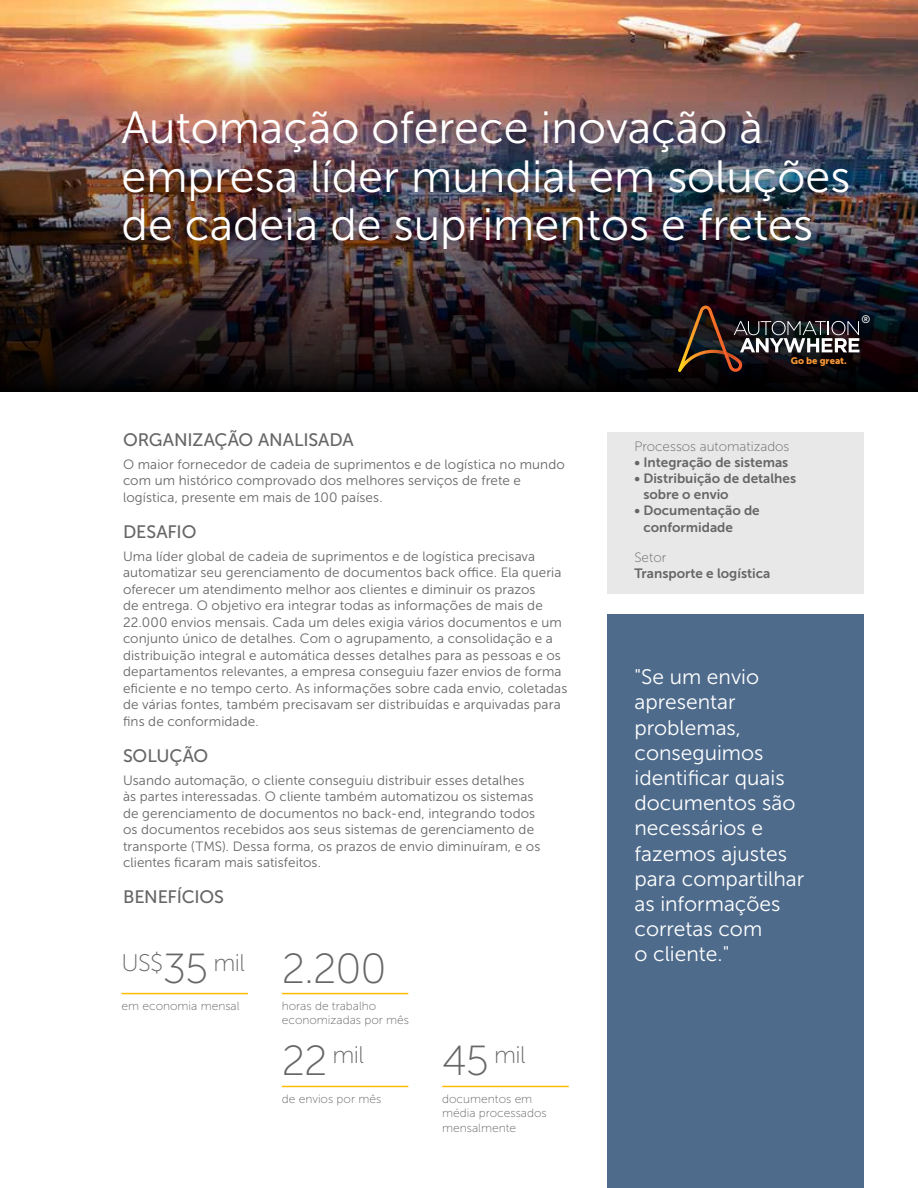
<style>
.page{position:relative;width:918px;height:1188px;background:#fff}
.page>*{position:absolute;margin:0;border:0;box-sizing:border-box;transform-origin:0 0}
.t1{font:45px/48px "Museo Sans 300";color:#fff}
.t2{font:42px "Museo Sans 100";color:#666}
.t3{font:24px "Museo Sans 100";letter-spacing:-.025em;color:#666}
.t4{font:21px/25.2px "Museo Sans 300";color:#fff}
.t5{font:18px "Museo Sans 500";letter-spacing:-.005em;color:#666}
.t6{font:13.5px/16.5px "Museo Sans 300";letter-spacing:.005em;color:#666}
.t7{font:13.5px/16.2px "Museo Sans 700";color:#666}
.t8{font:13.5px "Museo Sans 100";color:#666}
.t9{font:12px/14.4px "Museo Sans 100";color:#666}
.t10{font:10.95px "Museo Sans 500";color:#fff}
.t11{font:9.45px "Museo Sans 900";color:#f89837}
.s1{font-size:42px}
</style>
<div class="page">
<img style="left:0;top:0;width:918px;height:392px">
<div style="left:608px;top:432px;width:256px;height:162px;background:#e8e8e8"></div>
<div style="left:608px;top:615px;width:256px;height:573px;background:#4e6b8c"></div>
<hr style="left:122px;top:993px;width:126px;height:1px;background:#ffbc03">
<hr style="left:282px;top:993px;width:126px;height:1px;background:#ffbc03">
<hr style="left:282px;top:1086px;width:126px;height:1px;background:#ffbc03">
<hr style="left:442px;top:1086px;width:127px;height:1px;background:#ffbc03">
<svg style="left:678px;top:306px;width:181px;height:66px"></svg>
<h1 class="t1" style="left:122px;top:104px;width:730px">Automação oferece inovação à empresa líder mundial em soluções de cadeia de suprimentos e fretes</h1>
<h3 class="t5" style="left:123px;top:429px;width:232px">ORGANIZAÇÃO ANALISADA</h3>
<p class="t6" style="left:123px;top:456px;width:443px">O maior fornecedor de cadeia de suprimentos e de logística no mundo com um histórico comprovado dos melhores serviços de frete e logística, presente em mais de 100 países.</p>
<h3 class="t5" style="left:123px;top:522px;width:75px">DESAFIO</h3>
<p class="t6" style="left:123px;top:548px;width:446px">Uma líder global de cadeia de suprimentos e de logística precisava automatizar seu gerenciamento de documentos back office. Ela queria oferecer um atendimento melhor aos clientes e diminuir os prazos<br>de entrega. O objetivo era integrar todas as informações de mais de 22.000 envios mensais. Cada um deles exigia vários documentos e um conjunto único de detalhes. Com o agrupamento, a consolidação e a distribuição integral e automática desses detalhes para as pessoas e os departamentos relevantes, a empresa conseguiu fazer envios de forma eficiente e no tempo certo. As informações sobre cada envio, coletadas de várias fontes, também precisavam ser distribuídas e arquivadas para fins de conformidade.</p>
<h3 class="t5" style="left:123px;top:746px;width:87px">SOLUÇÃO</h3>
<p class="t6" style="left:123px;top:772px;width:419px">Usando automação, o cliente conseguiu distribuir esses detalhes às partes interessadas. O cliente também automatizou os sistemas de gerenciamento de documentos no back-end, integrando todos os documentos recebidos aos seus sistemas de gerenciamento de transporte (TMS). Dessa forma, os prazos de envio diminuíram, e os clientes ficaram mais satisfeitos.</p>
<h3 class="t5" style="left:123px;top:886px;width:102px">BENEFÍCIOS</h3>
<h3 class="t3" style="left:122px;top:950px;width:125px">US$<span class="s1">35</span> mil</h3>
<p class="t9" style="left:122px;top:999px;width:120px">em economia mensal</p>
<h2 class="t2" style="left:282px;top:946px;width:106px">2.200</h2>
<p class="t9" style="left:282px;top:999px;width:129px">horas de trabalho economizadas por mês</p>
<h3 class="t3" style="left:282px;top:1042px;width:84px"><span class="s1">22</span> mil</h3>
<h3 class="t3" style="left:442px;top:1042px;width:85px"><span class="s1">45</span> mil</h3>
<p class="t9" style="left:282px;top:1092px;width:101px">de envios por mês</p>
<p class="t9" style="left:442px;top:1092px;width:106px">documentos em média processados mensalmente</p>
<p class="t11" style="left:791px;top:355px;width:58px">Go be great.</p>
<p class="t10" style="left:861px;top:313px;width:10px">®</p>
<p class="t8" style="left:634px;top:439px;width:157px">Processos automatizados</p>
<p class="t7" style="left:634px;top:454px;width:155px">• Integração de sistemas</p>
<p class="t7" style="left:643px;top:470px;width:154px;text-indent:-9px">• Distribuição de detalhes sobre o envio</p>
<p class="t7" style="left:643px;top:503px;width:118px;text-indent:-9px">• Documentação de conformidade</p>
<p class="t8" style="left:634px;top:550px;width:33px">Setor</p>
<p class="t7" style="left:634px;top:565px;width:137px">Transporte e logística</p>
<h3 class="t4" style="left:634px;top:665px;width:171px">"Se um envio apresentar problemas, conseguimos identificar quais documentos são necessários e fazemos ajustes para compartilhar as informações corretas com<br>o cliente."</h3>
</div>
